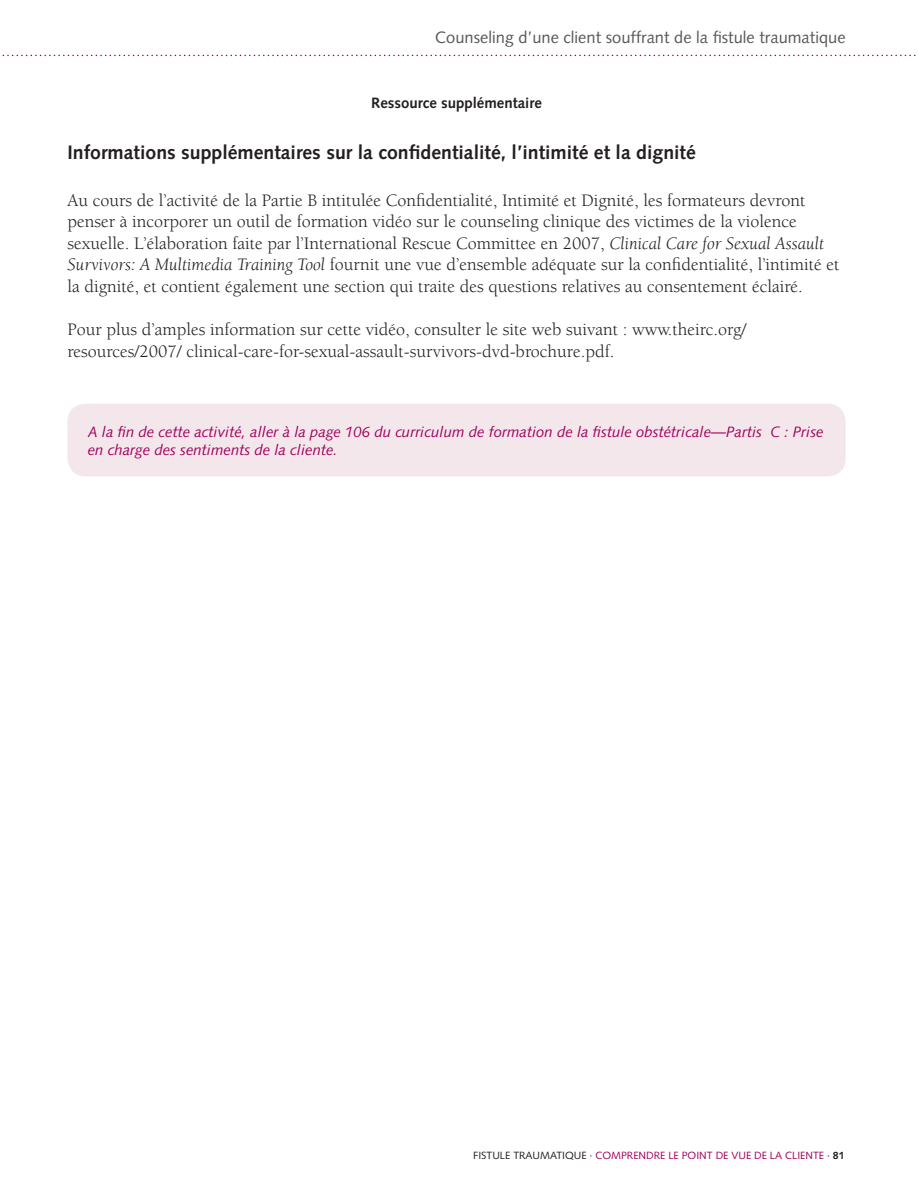
<style>
.page{position:relative;width:918px;height:1188px;background:#fff}
.page>*{position:absolute;margin:0;border:0;box-sizing:border-box;transform-origin:0 0}
.t1{font:700 19.5px "Syntax LT Std";color:#231f20}
.t2{font:18px/21.6px "Berkeley Std";color:#231f20}
.t3{font:16.5px "Syntax LT Std";color:#57585a}
.t4{font:italic 15px/18px "Syntax LT Std";color:#a0015c}
.t5{font:700 15px "Syntax LT Std";color:#231f20}
.t6{font:10.5px "Syntax LT Std";color:#a0015c}
.s1{font-style:italic}
.s2{color:#231f20}
.s3{font-weight:700;color:#231f20}
</style>
<div class="page">
<svg style="left:2px;top:55px;width:914px;height:1px"></svg>
<div style="left:68px;top:404px;width:778px;height:72px;background:#f4e7ec;border-radius:18px"></div>
<p class="t3" style="left:435px;top:31px;width:412px">Counseling d’une client souffrant de la fistule traumatique</p>
<p class="t5" style="left:371px;top:97px;width:172px">Ressource supplémentaire</p>
<p class="t1" style="left:68px;top:145px;width:630px">Informations supplémentaires sur la confidentialité, l’intimité et la dignité</p>
<p class="t2" style="left:68px;top:191px;width:774px">Au cours de l’activité de la Partie B intitulée Confidentialité, Intimité et Dignité, les formateurs devront penser à incorporer un outil de formation vidéo sur le counseling clinique des victimes de la violence sexuelle. L’élaboration faite par l’International Rescue Committee en 2007, <span class="s1">Clinical Care for Sexual Assault Survivors: A Multimedia Training Tool</span> fournit une vue d’ensemble adéquate sur la confidentialité, l’intimité et la dignité, et contient également une section qui traite des questions relatives au consentement éclairé.</p>
<p class="t2" style="left:68px;top:320px;width:680px">Pour plus d’amples information sur cette vidéo, consulter le site web suivant : www.theirc.org/ resources/2007/ clinical-care-for-sexual-assault-survivors-dvd-brochure.pdf.</p>
<p class="t4" style="left:88px;top:424px;width:738px">A la fin de cette activité, aller à la page 106 du curriculum de formation de la fistule obstétricale—Partis C : Prise en charge des sentiments de la cliente.</p>
<p class="t6" style="left:473px;top:1151px;width:373px"><span class="s2">FISTULE TRAUMATIQUE</span> · COMPRENDRE LE POINT DE VUE DE LA CLIENTE · <span class="s3">81</span></p>
</div>
